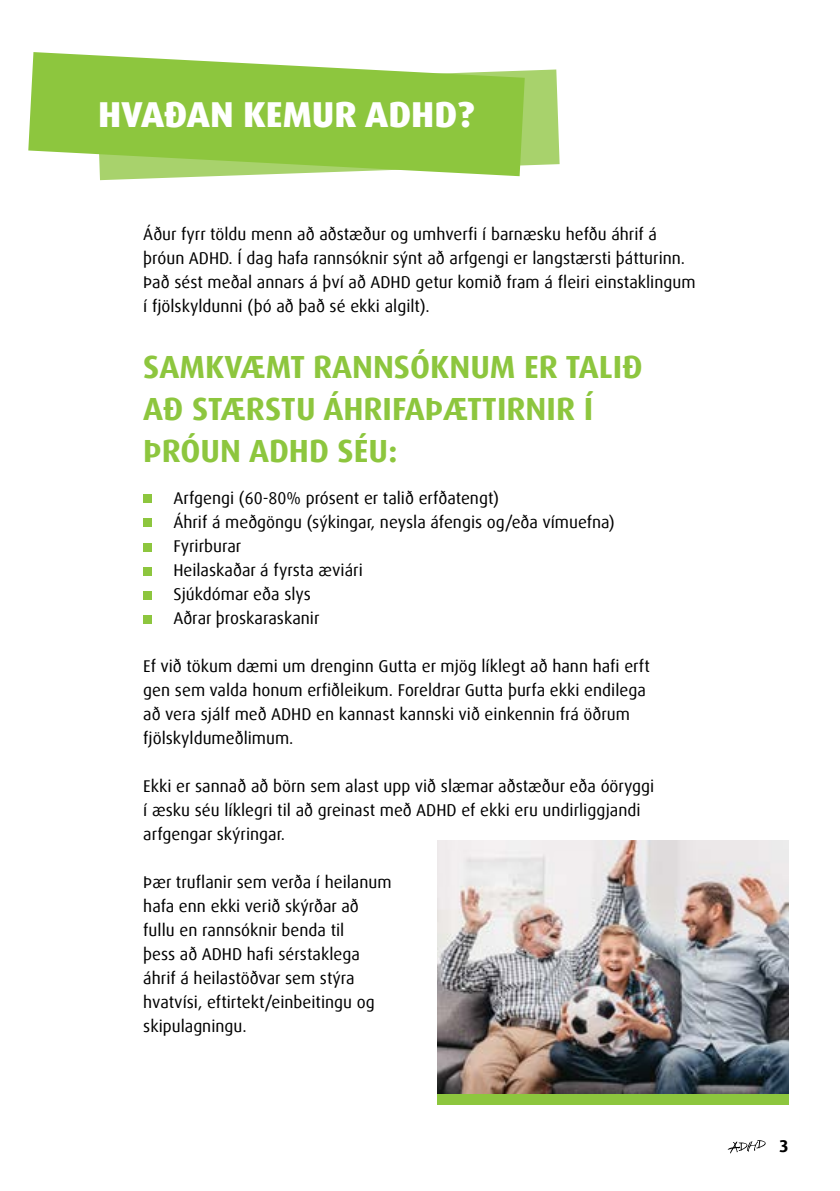
<style>
.page{position:relative;width:840px;height:1191px;background:#fff}
.page>*{position:absolute;margin:0;border:0;box-sizing:border-box;transform-origin:0 0}
.t1{font:800 36px "Dax Offc Pro";color:#fff}
.t2{font:700 32px/42px "Dax Offc Pro";color:#8dc63e}
.t3{font:17px/24px "Dax Offc Pro";color:#000}
.t4{font:700 17px "Dax Offc Pro";color:#000}
</style>
<div class="page">
<svg style="left:99px;top:69px;width:460px;height:111px;fill:#a8d26c"></svg>
<svg style="left:28px;top:52px;width:496px;height:124px;background:#9fcf5d"></svg>
<div style="left:143px;top:494px;width:9px;height:9px;background:#8dc63e"></div>
<div style="left:143px;top:518px;width:9px;height:9px;background:#8dc63e"></div>
<div style="left:143px;top:543px;width:9px;height:9px;background:#8dc63e"></div>
<div style="left:143px;top:567px;width:9px;height:9px;background:#8dc63e"></div>
<div style="left:143px;top:591px;width:9px;height:9px;background:#8dc63e"></div>
<div style="left:143px;top:615px;width:9px;height:9px;background:#8dc63e"></div>
<img style="left:437px;top:840px;width:351px;height:253px">
<div style="left:437px;top:1093px;width:351px;height:11px;background:#8dc63e"></div>
<svg style="left:727px;top:1140px;width:39px;height:13px"></svg>
<h1 class="t1" style="left:98px;top:91px;width:377px">HVAÐAN KEMUR ADHD?</h1>
<p class="t3" style="left:143px;top:222px;width:553px">Áður fyrr töldu menn að aðstæður og umhverfi í barnæsku hefðu áhrif á þróun ADHD. Í dag hafa rannsóknir sýnt að arfgengi er langstærsti þátturinn.<br>Það sést meðal annars á því að ADHD getur komið fram á fleiri einstaklingum í fjölskyldunni (þó að það sé ekki algilt).</p>
<h2 class="t2" style="left:143px;top:346px;width:500px">SAMKVÆMT RANNSÓKNUM ER TALIÐ<br>AÐ STÆRSTU ÁHRIFAÞÆTTIRNIR Í<br>ÞRÓUN ADHD SÉU:</h2>
<p class="t3" style="left:173px;top:486px;width:442px">Arfgengi (60-80% prósent er talið erfðatengt)<br>Áhrif á meðgöngu (sýkingar, neysla áfengis og/eða vímuefna)<br>Fyrirburar<br>Heilaskaðar á fyrsta æviári<br>Sjúkdómar eða slys<br>Aðrar þroskaraskanir</p>
<p class="t3" style="left:143px;top:654px;width:508px">Ef við tökum dæmi um drenginn Gutta er mjög líklegt að hann hafi erft gen sem valda honum erfiðleikum. Foreldrar Gutta þurfa ekki endilega að vera sjálf með ADHD en kannast kannski við einkennin frá öðrum fjölskyldumeðlimum.</p>
<p class="t3" style="left:143px;top:774px;width:512px">Ekki er sannað að börn sem alast upp við slæmar aðstæður eða óöryggi í æsku séu líklegri til að greinast með ADHD ef ekki eru undirliggjandi arfgengar skýringar.</p>
<p class="t3" style="left:143px;top:870px;width:250px">Þær truflanir sem verða í heilanum hafa enn ekki verið skýrðar að fullu en rannsóknir benda til<br>þess að ADHD hafi sérstaklega áhrif á heilastöðvar sem stýra hvatvísi, eftirtekt/einbeitingu og skipulagningu.</p>
<p class="t4" style="left:778px;top:1135px;width:11px">3</p>
</div>
